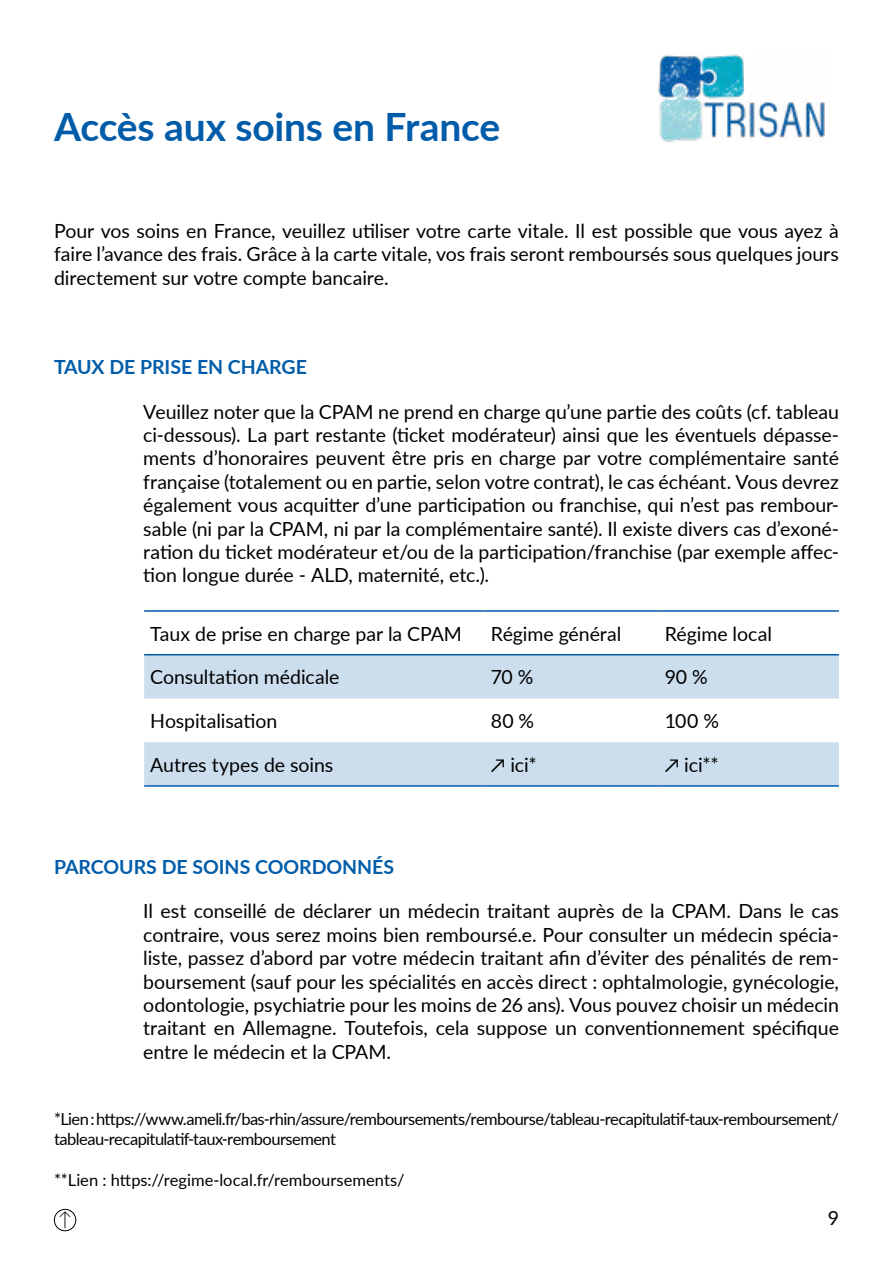
<style>
.page{position:relative;width:893px;height:1263px;background:#fff}
.page>*{position:absolute;margin:0;border:0;box-sizing:border-box;transform-origin:0 0}
.t1{font:700 39px "Lato";letter-spacing:-.005em;color:#005ca9}
.t2{font:19.5px/23.4px "Lato";letter-spacing:-.005em;color:#000;text-align:justify}
.t3{font:700 19.5px "Lato";color:#005ca9}
.t4{font:300 19.5px "Lato";color:#000}
.t5{font:16.5px/19.8px "Lato";letter-spacing:-.035em;color:#000}
.t6{font:16.5px "Lato";color:#000}
</style>
<div class="page">
<img style="left:659px;top:54px;width:166px;height:87px">
<svg style="left:144px;top:655px;width:695px;height:130px;fill:#ccdeee"></svg>
<hr style="left:144px;top:610px;width:341px;height:2px;background:#005ca9">
<hr style="left:485px;top:610px;width:174px;height:2px;background:#005ca9">
<hr style="left:659px;top:610px;width:180px;height:2px;background:#005ca9">
<hr style="left:144px;top:654px;width:341px;height:1px;background:#005ca9">
<hr style="left:485px;top:654px;width:174px;height:1px;background:#005ca9">
<hr style="left:659px;top:654px;width:180px;height:1px;background:#005ca9">
<hr style="left:144px;top:785px;width:341px;height:2px;background:#005ca9">
<hr style="left:485px;top:785px;width:174px;height:2px;background:#005ca9">
<hr style="left:659px;top:785px;width:180px;height:2px;background:#005ca9">
<div style="left:54px;top:1209px;width:22px;height:22px;border:1px solid #000;border-radius:50%"></div>
<h1 class="t1" style="left:54px;top:98px;width:448px">Accès aux soins en France</h1>
<p class="t2" style="left:54px;top:218px;width:786px">Pour vos soins en France, veuillez utiliser votre carte vitale. Il est possible que vous ayez à faire l’avance des frais. Grâce à la carte vitale, vos frais seront remboursés sous quelques jours directement sur votre compte bancaire.</p>
<p class="t3" style="left:54px;top:352px;width:255px">TAUX DE PRISE EN CHARGE</p>
<p class="t2" style="left:143px;top:399px;width:697px">Veuillez noter que la CPAM ne prend en charge qu’une partie des coûts (cf. tableau ci-dessous). La part restante (ticket modérateur) ainsi que les éventuels dépasse&shy;ments d’honoraires peuvent être pris en charge par votre complémentaire santé française (totalement ou en partie, selon votre contrat), le cas échéant. Vous devrez également vous acquitter d’une participation ou franchise, qui n’est pas rembour&shy;sable (ni par la CPAM, ni par la complémentaire santé). Il existe divers cas d’exoné&shy;ration du ticket modérateur et/ou de la participation/franchise (par exemple affec&shy;tion longue durée - ALD, maternité, etc.).</p>
<p class="t2" style="left:150px;top:621px;width:313px">Taux de prise en charge par la CPAM</p>
<p class="t2" style="left:491px;top:621px;width:132px">Régime général</p>
<p class="t2" style="left:665px;top:621px;width:109px">Régime local</p>
<p class="t2" style="left:150px;top:665px;width:191px">Consultation médicale</p>
<p class="t2" style="left:491px;top:665px;width:44px">70 %</p>
<p class="t2" style="left:665px;top:665px;width:45px">90 %</p>
<p class="t2" style="left:150px;top:708px;width:129px">Hospitalisation</p>
<p class="t2" style="left:491px;top:708px;width:45px">80 %</p>
<p class="t2" style="left:665px;top:708px;width:56px">100 %</p>
<p class="t2" style="left:150px;top:752px;width:185px">Autres types de soins</p>
<p class="t2" style="left:491px;top:752px;width:48px">↗ ici*</p>
<p class="t2" style="left:665px;top:752px;width:55px">↗ ici**</p>
<p class="t3" style="left:54px;top:852px;width:342px">PARCOURS DE SOINS COORDONNÉS</p>
<p class="t2" style="left:143px;top:899px;width:697px">Il est conseillé de déclarer un médecin traitant auprès de la CPAM. Dans le cas contraire, vous serez moins bien remboursé.e. Pour consulter un médecin spécia&shy;liste, passez d’abord par votre médecin traitant afin d’éviter des pénalités de rem&shy;boursement (sauf pour les spécialités en accès direct : ophtalmologie, gynécologie, odontologie, psychiatrie pour les moins de 26 ans). Vous pouvez choisir un médecin traitant en Allemagne. Toutefois, cela suppose un conventionnement spécifique entre le médecin et la CPAM.</p>
<p class="t5" style="left:54px;top:1108px;width:786px">*Lien : https://www.ameli.fr/bas-rhin/assure/remboursements/rembourse/tableau-recapitulatif-taux-remboursement/ tableau-recapitulatif-taux-remboursement</p>
<p class="t6" style="left:54px;top:1168px;width:352px">**Lien : https://regime-local.fr/remboursements/</p>
<p class="t4" style="left:58px;top:1206px;width:16px">↑</p>
<p class="t2" style="left:828px;top:1205px;width:13px">9</p>
</div>
